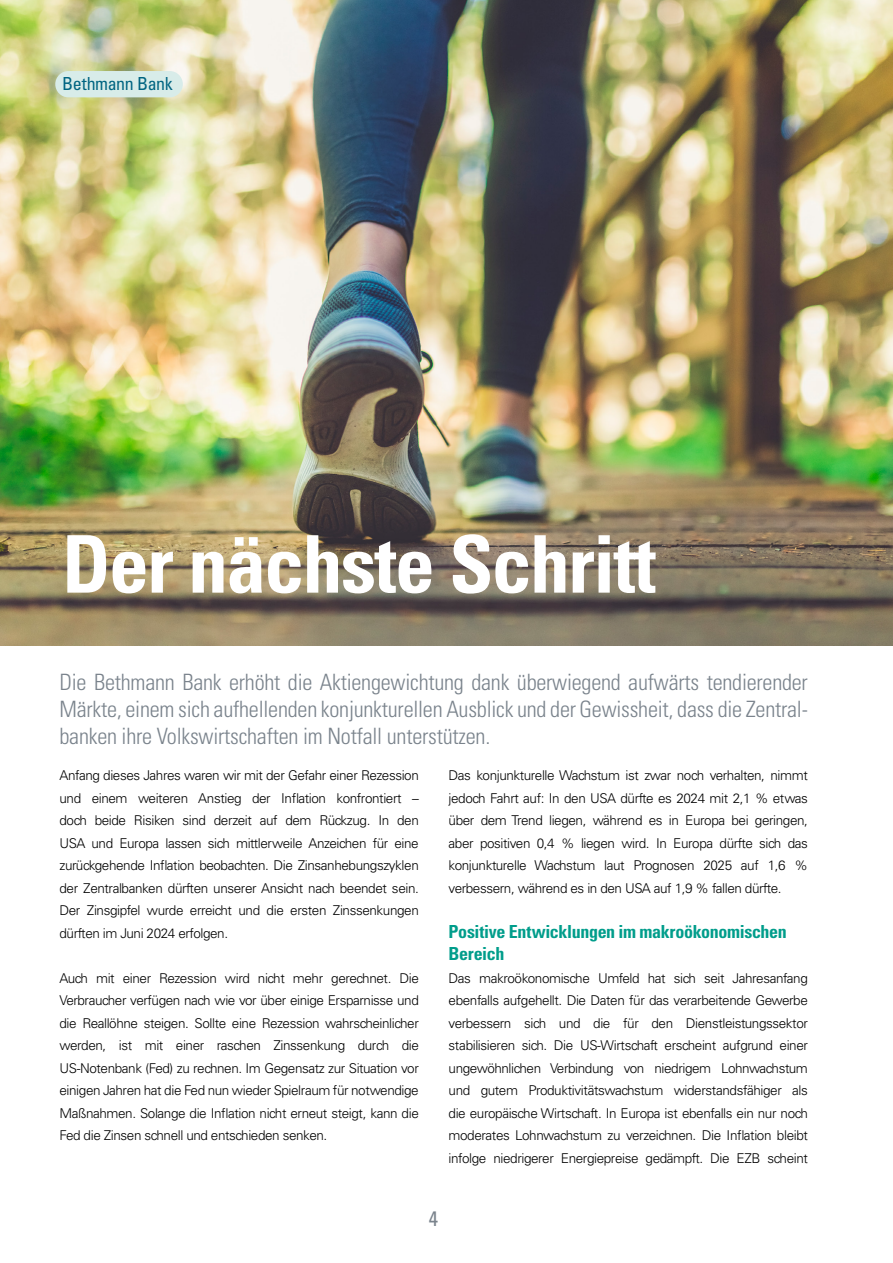
<style>
.page{position:relative;width:893px;height:1263px;background:#fff}
.page>*{position:absolute;margin:0;border:0;box-sizing:border-box;transform-origin:0 0}
.t1{font:700 condensed 79.5px "Univers LT Std";letter-spacing:-.02em;color:#fff}
.t2{font:300 condensed 22.5px/27px "Univers LT Std";letter-spacing:-.01em;color:#7a838c;text-align:justify}
.t3{font:condensed 21px "Univers LT Std";color:#7a838c}
.t4{font:700 condensed 18px/22.5px "Univers LT Std";letter-spacing:-.02em;color:#009d8b}
.t5{font:condensed 18px "Univers LT Std";letter-spacing:-.02em;color:#006481}
.t6{font:300 13.5px/22.5px "Univers LT Std";letter-spacing:-.03em;color:#000;text-align:justify}
</style>
<div class="page">
<img style="left:0;top:0;width:893px;height:645px">
<div style="left:55px;top:71px;width:128px;height:26px;background:#d8ece9;border-radius:13px"></div>
<h3 class="t5" style="left:62px;top:72px;width:112px">Bethmann Bank</h3>
<h1 class="t1" style="left:62px;top:516px;width:596px">Der nächste Schritt</h1>
<p class="t2" style="left:60px;top:669px;width:750px">Die Bethmann Bank erhöht die Aktiengewichtung dank überwiegend aufwärts tendierender Märkte, einem sich aufhellenden konjunkturellen Ausblick und der Gewissheit, dass die Zentral&shy;banken ihre Volkswirtschaften im Notfall unterstützen.</p>
<p class="t6" style="left:60px;top:764px;width:361px">Anfang dieses Jahres waren wir mit der Gefahr einer Rezession und einem weiteren Anstieg der Inflation konfrontiert – doch beide Risiken sind derzeit auf dem Rückzug. In den USA und Europa lassen sich mittlerweile Anzeichen für eine zurückgehende Inflation beobachten. Die Zinsanhebungszyklen der Zentralbanken dürften unserer Ansicht nach beendet sein.<br>Der Zinsgipfel wurde erreicht und die ersten Zinssenkungen dürften im Juni 2024 erfolgen.</p>
<p class="t6" style="left:60px;top:967px;width:361px">Auch mit einer Rezession wird nicht mehr gerechnet. Die Verbraucher verfügen nach wie vor über einige Ersparnisse und die Reallöhne steigen. Sollte eine Rezession wahrscheinlicher werden, ist mit einer raschen Zinssenkung durch die US-Notenbank (Fed) zu rechnen. Im Gegensatz zur Situation vor einigen Jahren hat die Fed nun wieder Spielraum für notwendige Maßnahmen. Solange die Inflation nicht erneut steigt, kann die Fed die Zinsen schnell und entschieden senken.</p>
<p class="t6" style="left:449px;top:764px;width:361px">Das konjunkturelle Wachstum ist zwar noch verhalten, nimmt jedoch Fahrt auf: In den USA dürfte es 2024 mit 2,1 % etwas über dem Trend liegen, während es in Europa bei geringen, aber positiven 0,4 % liegen wird. In Europa dürfte sich das konjunkturelle Wachstum laut Prognosen 2025 auf 1,6 % verbessern, während es in den USA auf 1,9 % fallen dürfte.</p>
<h3 class="t4" style="left:449px;top:920px;width:340px">Positive Entwicklungen im makroökonomischen<br>Bereich</h3>
<p class="t6" style="left:449px;top:967px;width:361px">Das makroökonomische Umfeld hat sich seit Jahresanfang ebenfalls aufgehellt. Die Daten für das verarbeitende Gewerbe verbessern sich und die für den Dienstleistungssektor stabilisieren sich. Die US-Wirtschaft erscheint aufgrund einer ungewöhnlichen Verbindung von niedrigem Lohnwachstum und gutem Produktivitätswachstum widerstandsfähiger als die europäische Wirtschaft. In Europa ist ebenfalls ein nur noch moderates Lohnwachstum zu verzeichnen. Die Inflation bleibt infolge niedrigerer Energiepreise gedämpft. Die EZB scheint</p>
<h3 class="t3" style="left:429px;top:1205px;width:11px">4</h3>
</div>
